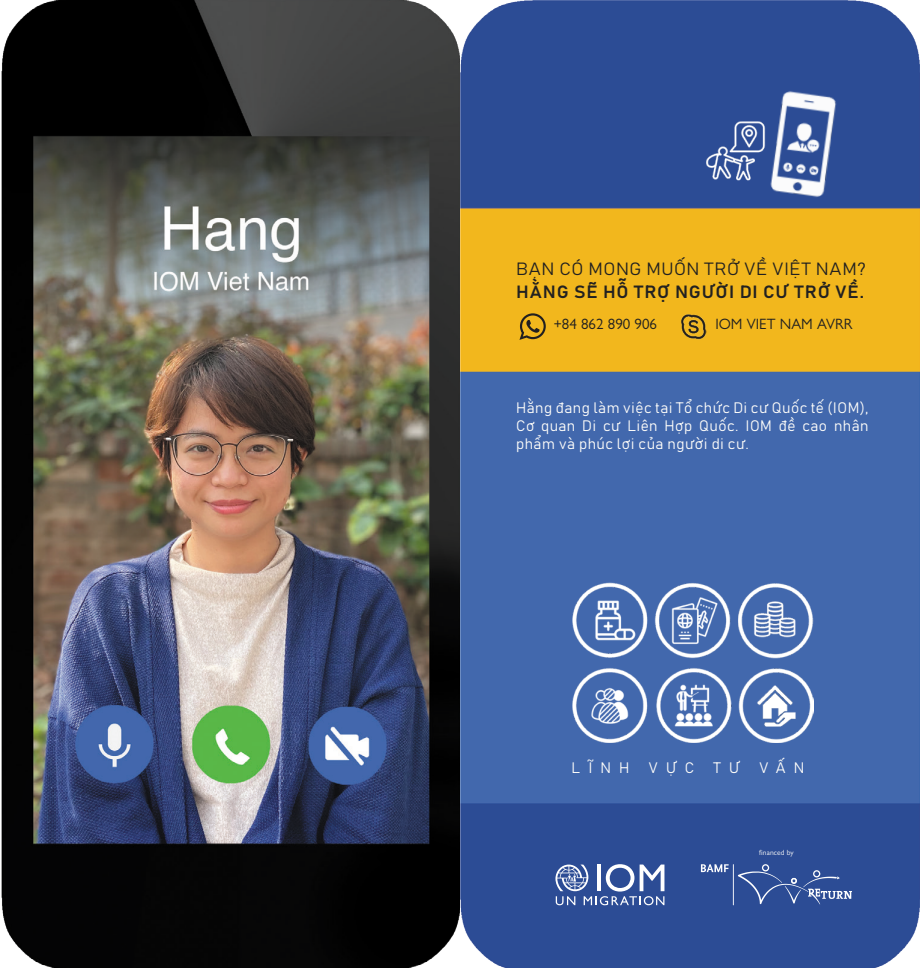
<style>
.page{position:relative;width:920px;height:968px;background:#fff}
.page>*{position:absolute;margin:0;border:0;box-sizing:border-box;transform-origin:0 0}
.t1{font:17.5px/22.5px "Bahnschrift";letter-spacing:.04em;color:#222121;scale:1.06 1}
.t2{font:15px/18px "Bahnschrift";letter-spacing:.035em;color:#fefdfa;text-align:justify}
.t3{font:15px "Gill Sans Nova";color:#222121}
.t4{font:7.5px "Gill Sans Nova";letter-spacing:.025em;color:#fefdfa}
</style>
<div class="page">
<img style="left:1px;top:0;width:919px;height:968px">
<img style="left:704px;top:119px;width:55px;height:64px">
<img style="left:759px;top:49px;width:90px;height:157px">
<img style="left:572px;top:582px;width:241px;height:160px">
<svg style="left:701px;top:864px;width:151px;height:41px;background:#415e9f"></svg>
<svg style="left:555px;top:864px;width:109px;height:41px"></svg>
<svg style="left:519px;top:313px;width:27px;height:27px"></svg>
<img style="left:680px;top:313px;width:26px;height:27px">
<svg style="left:759px;top:850px;width:3px;height:5px"></svg>
<p class="t1" style="left:516px;top:257px;width:331px">BẠN CÓ MONG MUỐN TRỞ VỀ VIỆT NAM?<br>HẰNG SẼ HỖ TRỢ NGƯỜI DI CƯ TRỞ VỀ.</p>
<p class="t3" style="left:554px;top:315px;width:105px">+84 862 890 906</p>
<p class="t3" style="left:715px;top:315px;width:139px">IOM VIET NAM AVRR</p>
<p class="t2" style="left:516px;top:398px;width:354px">Hằng đang làm việc tại Tổ chức Di cư Quốc tế (IOM), Cơ quan Di cư Liên Hợp Quốc. IOM đề cao nhân phẩm và phúc lợi của người di cư.</p>
<p class="t2" style="left:572px;top:757px;width:59px">LĨNH</p>
<p class="t2" style="left:649px;top:757px;width:47px">VỰC</p>
<p class="t2" style="left:713px;top:757px;width:28px">T Ư</p>
<p class="t2" style="left:760px;top:757px;width:46px">VẤN</p>
<p class="t4" style="left:763px;top:848px;width:33px">nanced by</p>
</div>
